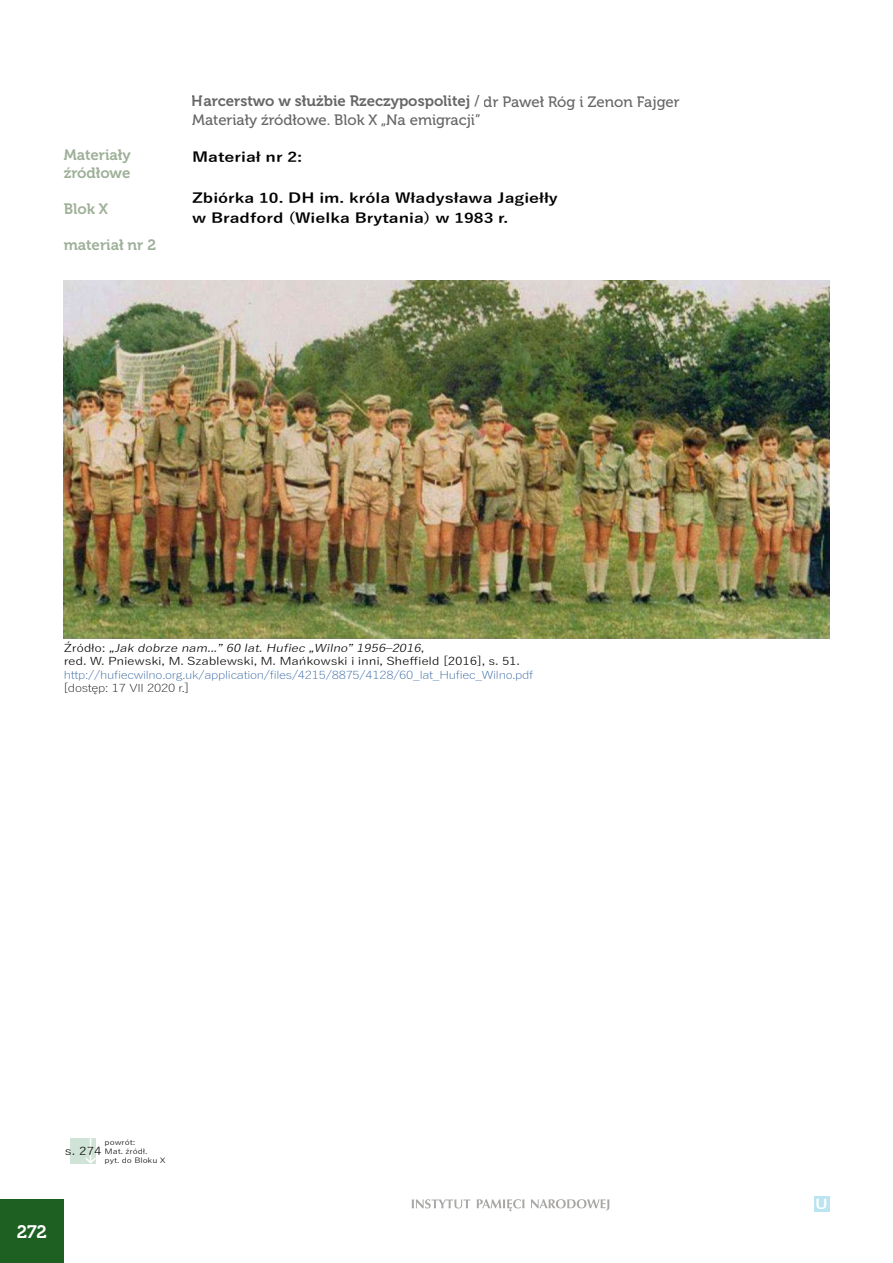
<style>
.page{position:relative;width:893px;height:1263px;background:#fff}
.page>*{position:absolute;margin:0;border:0;box-sizing:border-box;transform-origin:0 0}
.t1{font:18px "Museo 700";color:#fff}
.t2{font:15px "Museo 700";color:#000}
.t3{font:15px "Museo 500";color:#000}
.t4{font:15px/18px "Museo 700";color:#3e6032}
.t5{font:700 13.5px/20.4px "Yu Gothic";color:#000;scale:1.25 1}
.t6{font:700 13.2px "Yu Gothic";color:#fff;scale:1.25 1}
.t7{font:10.8px/13.5px "Yu Gothic";letter-spacing:-.02em;color:#000;scale:1.25 1}
.t8{font:300 10.8px "Yu Gothic";letter-spacing:-.02em;color:#275b9b;scale:1.25 1}
.t9{font:300 10.8px "Yu Gothic";letter-spacing:-.02em;color:#000;scale:1.25 1}
.t10{font:7.2px/9px "Yu Gothic";letter-spacing:-.01em;color:#000;scale:1.25 1}
.s1{font-family:"Museo 500"}
.s2{font-style:italic}
</style>
<div class="page">
<div style="left:0;top:1199px;width:64px;height:64px;background:#1e5f22"></div>
<svg style="left:412px;top:1199px;width:197px;height:12px"></svg>
<img style="left:64px;top:281px;width:765px;height:357px">
<div style="left:71px;top:1138px;width:25px;height:26px;background:#cfe3d7"></div>
<svg style="left:85px;top:1138px;width:11px;height:26px"></svg>
<div style="left:814px;top:1196px;width:15px;height:15px;background:#bbe4f1"></div>
<h2 class="t2" style="left:192px;top:93px;width:489px">Harcerstwo w służbie Rzeczypospolitej <span class="s1">/ dr Paweł Róg i Zenon Fajger</span></h2>
<h2 class="t4" style="left:64px;top:146px;width:69px">Materiały źródłowe</h2>
<h2 class="t4" style="left:64px;top:200px;width:46px">Blok X</h2>
<h2 class="t4" style="left:64px;top:236px;width:94px">materiał nr 2</h2>
<h2 class="t3" style="left:192px;top:112px;width:290px">Materiały źródłowe. Blok X „Na emigracji”</h2>
<p class="t5" style="left:192px;top:147px;width:90px">Materiał nr 2:</p>
<p class="t5" style="left:192px;top:188px;width:294px">Zbiórka 10. DH im. króla Władysława Jagiełły w Bradford (Wielka Brytania) w 1983 r.</p>
<p class="t7" style="left:64px;top:640px;width:367px">Ź r ó d ło : <span class="s2">„Jak dobrze nam...”60 lat.Hufiec „Wilno”1956–2016</span>,<br>red. W. Pniewski, M. Szablewski, M. Mańkowski i inni, Sheffield [2016], s. 51.</p>
<p class="t8" style="left:64px;top:665px;width:377px">http://hufiecwilno.org.uk/application/files/4215/8875/4128/60_lat_Hufiec_Wilno.pdf</p>
<p class="t9" style="left:64px;top:678px;width:102px">[dostęp: 17 VII 2020 r.]</p>
<p class="t10" style="left:105px;top:1137px;width:50px">powrót:<br>Mat. źródł.<br>pyt. do Bloku X</p>
<p class="t7" style="left:65px;top:1143px;width:31px">s. 274</p>
<h1 class="t1" style="left:17px;top:1221px;width:32px">272</h1>
<p class="t6" style="left:815px;top:1197px;width:12px">U</p>
</div>
